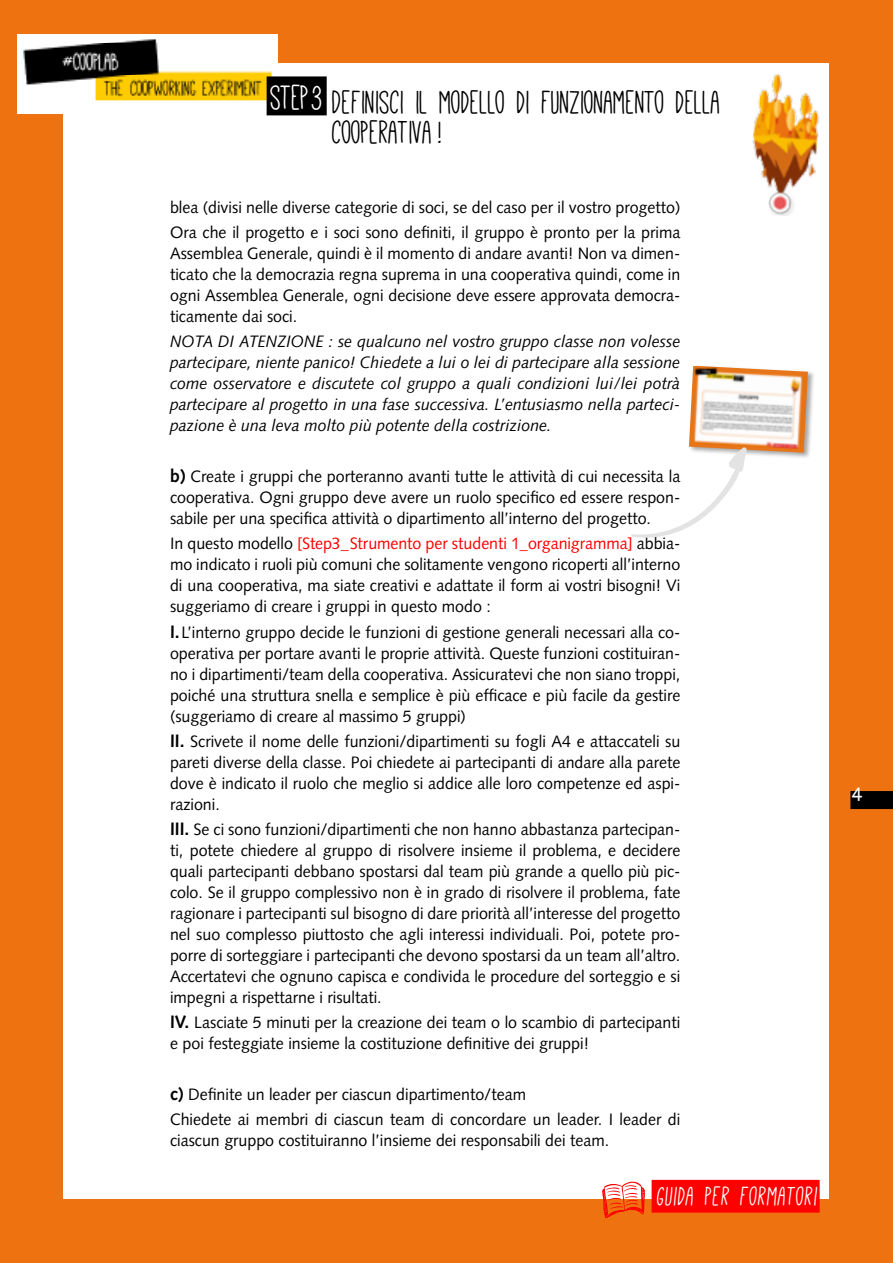
<style>
.page{position:relative;width:893px;height:1263px;background:#ee7210}
.page>*{position:absolute;margin:0;border:0;box-sizing:border-box;transform-origin:0 0}
.t1{font:38.4px "Mathlete Bulky";color:#fff}
.t2{font:36px/30px "Mathlete Bulky";letter-spacing:.01em;color:#000}
.t3{font:29.4px "Mathlete Bulky Slant";letter-spacing:.04em;color:#fff}
.t4{font:22.5px "Courier Prime Code";color:#fff}
.t5{font:16.5px/21px "Syntax LT Std";color:#000;text-align:justify}
.t6{font:italic 16.5px/21px "Syntax LT Std";color:#000;text-align:justify}
.s1{font-weight:700;font-size:18px}
.s2{color:#f00}
</style>
<div class="page">
<div style="left:850px;top:791px;width:43px;height:18px;background:#000"></div>
<div style="left:64px;top:64px;width:765px;height:1135px;background:#fff"></div>
<svg style="left:602px;top:1181px;width:43px;height:38px"></svg>
<img style="left:17px;top:34px;width:260px;height:79px">
<img style="left:752px;top:74px;width:68px;height:142px">
<div style="left:652px;top:1180px;width:168px;height:32px;background:#f00"></div>
<div style="left:267px;top:76px;width:60px;height:39px;background:#000"></div>
<div style="left:688px;top:365px;width:126px;height:95px;background:#000;opacity:.35"></div>
<img style="left:689px;top:366px;width:119px;height:87px">
<svg style="left:631px;top:446px;width:116px;height:92px"></svg>
<h1 class="t1" style="left:271px;top:79px;width:53px">STEP 3</h1>
<h2 class="t2" style="left:332px;top:87px;width:390px">DEFINISCI IL MODELLO DI FUNZIONAMENTO DELLA<br>COOPERATIVA !</h2>
<p class="t5" style="left:170px;top:195px;width:512px;line-height:25.2px">blea (divisi nelle diverse categorie di soci, se del caso per il vostro progetto)<br>Ora che il progetto e i soci sono definiti, il gruppo è pronto per la prima</p>
<p class="t5" style="left:170px;top:243px;width:512px">Assemblea Generale, quindi è il momento di andare avanti! Non va dimen&shy;ticato che la democrazia regna suprema in una cooperativa quindi, come in ogni Assemblea Generale, ogni decisione deve essere approvata democra&shy;ticamente dai soci.</p>
<p class="t6" style="left:170px;top:331px;width:512px">NOTA DI ATENZIONE : se qualcuno nel vostro gruppo classe non volesse partecipare, niente panico! Chiedete a lui o lei di partecipare alla sessione come osservatore e discutete col gruppo a quali condizioni lui/lei potrà partecipare al progetto in una fase successiva. L’entusiasmo nella parteci&shy;pazione è una leva molto più potente della costrizione.</p>
<p class="t5" style="left:170px;top:466px;width:512px"><span class="s1">b)</span> Create i gruppi che porteranno avanti tutte le attività di cui necessita la cooperativa. Ogni gruppo deve avere un ruolo specifico ed essere respon&shy;sabile per una specifica attività o dipartimento all’interno del progetto.</p>
<p class="t5" style="left:170px;top:533px;width:512px">In questo modello <span class="s2">[Step3_Strumento per studenti 1_organigramma]</span> abbia&shy;mo indicato i ruoli più comuni che solitamente vengono ricoperti all’interno di una cooperativa, ma siate creativi e adattate il form ai vostri bisogni! Vi suggeriamo di creare i gruppi in questo modo :</p>
<p class="t5" style="left:170px;top:621px;width:512px"><span class="s1">I.</span>L’interno gruppo decide le funzioni di gestione generali necessari alla co&shy;operativa per portare avanti le proprie attività. Queste funzioni costituiran&shy;no i dipartimenti/team della cooperativa. Assicuratevi che non siano troppi, poiché una struttura snella e semplice è più efficace e più facile da gestire (suggeriamo di creare al massimo 5 gruppi)</p>
<p class="t5" style="left:170px;top:731px;width:512px"><span class="s1">II.</span> Scrivete il nome delle funzioni/dipartimenti su fogli A4 e attaccateli su pareti diverse della classe. Poi chiedete ai partecipanti di andare alla parete dove è indicato il ruolo che meglio si addice alle loro competenze ed aspi&shy;razioni.</p>
<p class="t5" style="left:170px;top:819px;width:512px"><span class="s1">III.</span> Se ci sono funzioni/dipartimenti che non hanno abbastanza partecipan&shy;ti, potete chiedere al gruppo di risolvere insieme il problema, e decidere quali partecipanti debbano spostarsi dal team più grande a quello più pic&shy;colo. Se il gruppo complessivo non è in grado di risolvere il problema, fate ragionare i partecipanti sul bisogno di dare priorità all’interesse del progetto nel suo complesso piuttosto che agli interessi individuali. Poi, potete pro&shy;porre di sorteggiare i partecipanti che devono spostarsi da un team all’altro.<br>Accertatevi che ognuno capisca e condivida le procedure del sorteggio e si impegni a rispettarne i risultati.</p>
<p class="t5" style="left:170px;top:1012px;width:512px"><span class="s1">IV.</span> Lasciate 5 minuti per la creazione dei team o lo scambio di partecipanti e poi festeggiate insieme la costituzione definitive dei gruppi!</p>
<p class="t5" style="left:170px;top:1081px;width:512px;line-height:25.2px"><span class="s1">c)</span> Definite un leader per ciascun dipartimento/team<br>Chiedete ai membri di ciascun team di concordare un leader. I leader di</p>
<p class="t5" style="left:170px;top:1130px;width:441px">ciascun gruppo costituiranno l’insieme dei responsabili dei team.</p>
<h3 class="t3" style="left:658px;top:1182px;width:161px">GUIDA PER FORMATORI</h3>
<h3 class="t4" style="left:850px;top:780px;width:15px">4</h3>
</div>
